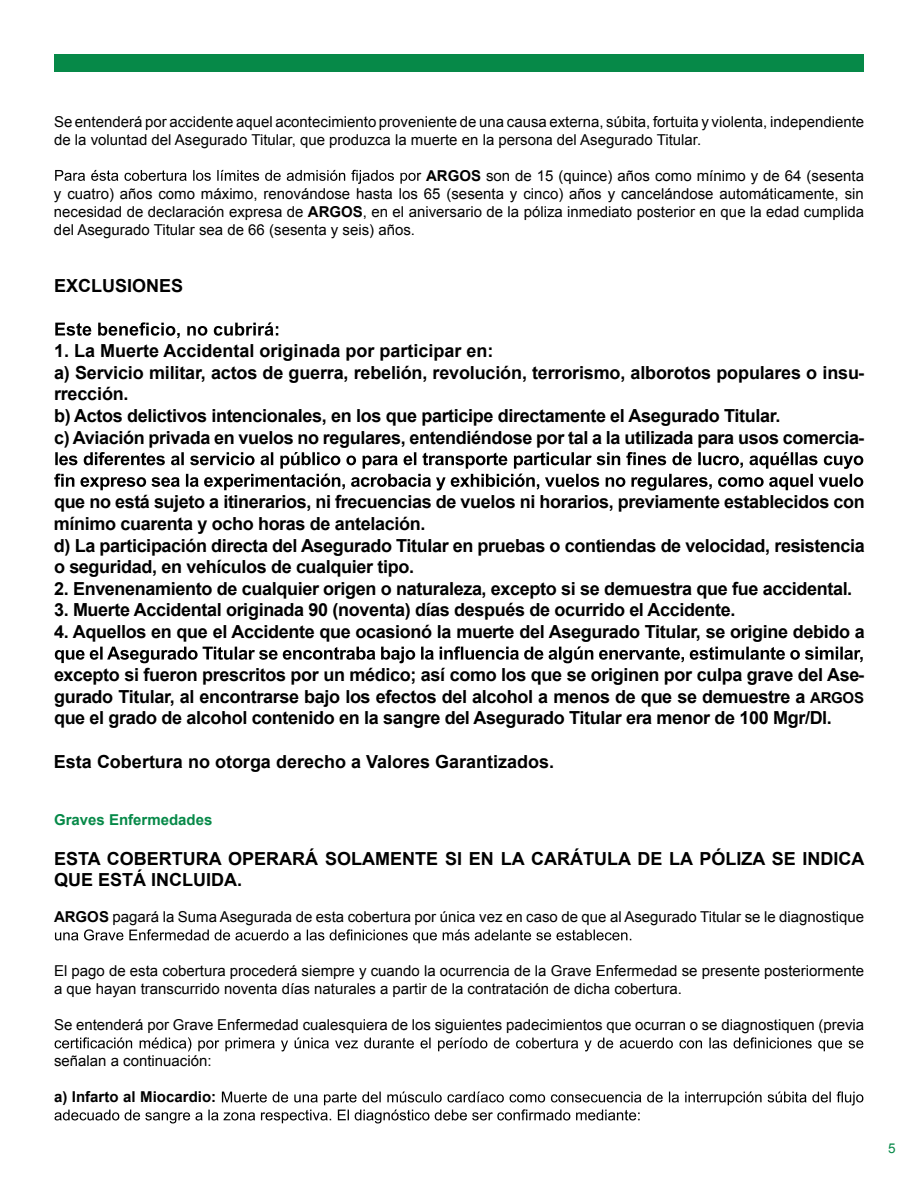
<style>
.page{position:relative;width:918px;height:1188px;background:#fff}
.page>*{position:absolute;margin:0;border:0;box-sizing:border-box;transform-origin:0 0}
.t1{font:700 18px/21.6px "Arial";letter-spacing:-.02em;color:#000}
.t2{font:700 18px/21.6px "Arial";color:#000}
.t3{font:15px/18px "Arial";color:#000}
.t4{font:700 15px "Arial";color:#000}
.t5{font:700 15px "Arial";color:#068948}
.t6{font:13.5px "Arial";color:#068948}
.s1{font-weight:700}
.s2{font-size:15px}
</style>
<div class="page">
<div style="left:54px;top:54px;width:810px;height:17px;background:#068948"></div>
<svg style="left:55px;top:170px;width:366px;height:14px"></svg>
<svg style="left:55px;top:322px;width:223px;height:16px"></svg>
<svg style="left:54px;top:452px;width:809px;height:39px"></svg>
<svg style="left:55px;top:646px;width:808px;height:17px"></svg>
<svg style="left:55px;top:929px;width:576px;height:14px"></svg>
<svg style="left:55px;top:1037px;width:808px;height:14px"></svg>
<svg style="left:55px;top:1091px;width:808px;height:32px"></svg>
<p class="t3" style="left:54px;top:113px;width:812px">Se entenderá por accidente aquel acontecimiento proveniente de una causa externa, súbita, fortuita y violenta, independiente de la voluntad del Asegurado Titular, que produzca la muerte en la persona del Asegurado Titular.</p>
<p class="t3" style="left:54px;top:167px;width:812px;text-align:justify;text-indent:372px"><span class="s1">ARGOS</span> son de 15 (quince) años como mínimo y de 64 (sesenta y cuatro) años como máximo, renovándose hasta los 65 (sesenta y cinco) años y cancelándose automáticamente, sin necesidad de declaración expresa de <span class="s1">ARGOS</span>, en el aniversario de la póliza inmediato posterior en que la edad cumplida del Asegurado Titular sea de 66 (sesenta y seis) años.</p>
<p class="t2" style="left:54px;top:276px;width:131px">EXCLUSIONES</p>
<p class="t1" style="left:54px;top:341px;width:812px">1. La Muerte Accidental originada por participar en:<br>a) Servicio militar, actos de guerra, rebelión, revolución, terrorismo, alborotos populares o insu&shy;rrección.<br>b) Actos delictivos intencionales, en los que participe directamente el Asegurado Titular.<br>c) Aviación privada en vuelos no regulares, entendiéndose por tal a la utilizada para usos comercia-</p>
<p class="t1" style="left:54px;top:492px;width:812px">que no está sujeto a itinerarios, ni frecuencias de vuelos ni horarios, previamente establecidos con mínimo cuarenta y ocho horas de antelación.<br>d) La participación directa del Asegurado Titular en pruebas o contiendas de velocidad, resistencia o seguridad, en vehículos de cualquier tipo.</p>
<p class="t1" style="left:54px;top:578px;width:800px">2. Envenenamiento de cualquier origen o naturaleza, excepto si se demuestra que fue accidental.</p>
<p class="t1" style="left:54px;top:600px;width:683px">3. Muerte Accidental originada 90 (noventa) días después de ocurrido el Accidente.</p>
<p class="t1" style="left:54px;top:621px;width:812px">4. Aquellos en que el Accidente que ocasionó la muerte del Asegurado Titular, se origine debido a</p>
<p class="t1" style="left:54px;top:665px;width:812px;text-align:justify">excepto si fueron prescritos por un médico; así como los que se originen por culpa grave del Ase&shy;gurado Titular, al encontrarse bajo los efectos del alcohol a menos de que se demuestre a <span class="s2">ARGOS </span>que el grado de alcohol contenido en la sangre del Asegurado Titular era menor de 100 Mgr/Dl.</p>
<p class="t2" style="left:54px;top:751px;width:502px">Esta Cobertura no otorga derecho a Valores Garantizados.</p>
<p class="t5" style="left:54px;top:810px;width:160px">Graves Enfermedades</p>
<p class="t2" style="left:54px;top:848px;width:812px">ESTA COBERTURA OPERARÁ SOLAMENTE SI EN LA CARÁTULA DE LA PÓLIZA SE INDICA<br>QUE ESTÁ INCLUIDA.</p>
<p class="t3" style="left:54px;top:908px;width:812px"><span class="s1">ARGOS</span> pagará la Suma Asegurada de esta cobertura por única vez en caso de que al Asegurado Titular se le diagnostique</p>
<p class="t3" style="left:54px;top:962px;width:812px">El pago de esta cobertura procederá siempre y cuando la ocurrencia de la Grave Enfermedad se presente posteriormente a que hayan transcurrido noventa días naturales a partir de la contratación de dicha cobertura.</p>
<p class="t3" style="left:54px;top:1016px;width:812px">Se entenderá por Grave Enfermedad cualesquiera de los siguientes padecimientos que ocurran o se diagnostiquen (previa</p>
<p class="t3" style="left:54px;top:1052px;width:159px">señalan a continuación:</p>
<p class="t4" style="left:54px;top:1087px;width:164px">a) Infarto al Miocardio:</p>
<p class="t6" style="left:888px;top:1140px;width:9px">5</p>
</div>
